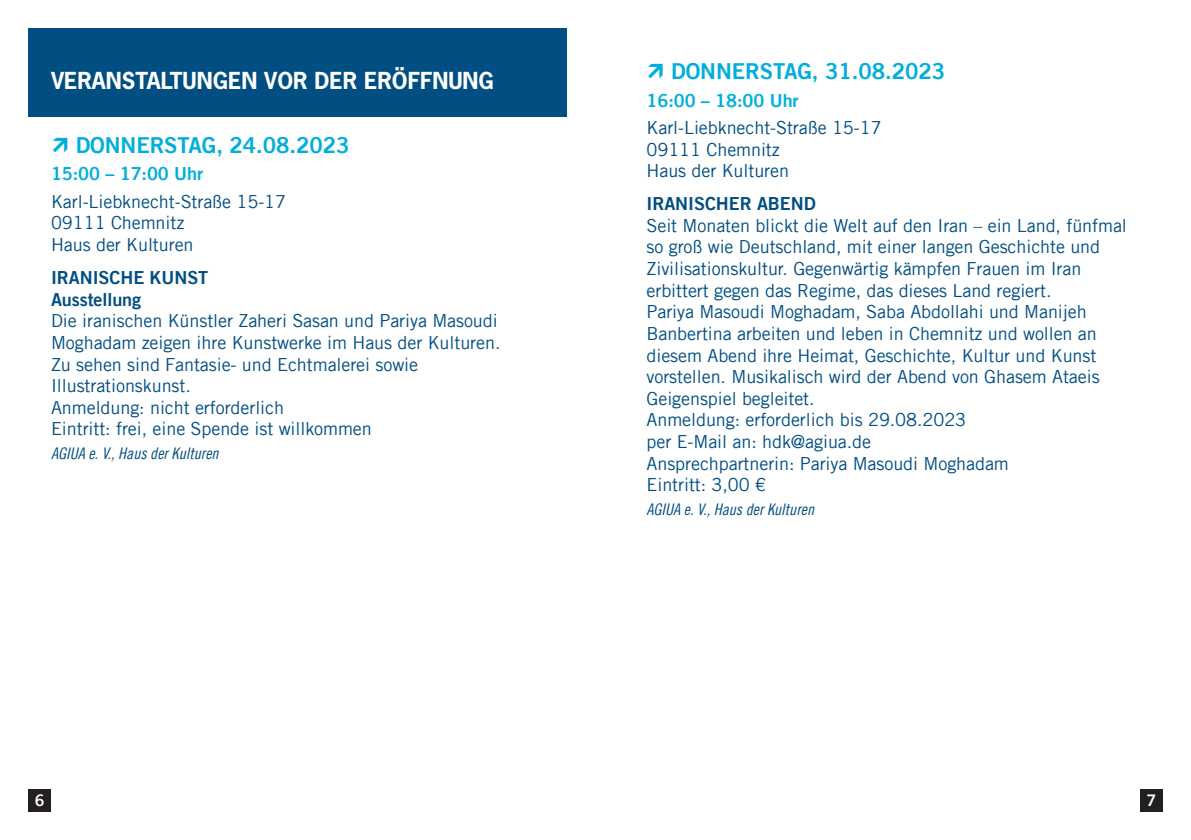
<style>
.page{position:relative;width:1191px;height:840px;background:#fff}
.page>*{position:absolute;margin:0;border:0;box-sizing:border-box;transform-origin:0 0}
.t1{font:22px "Trade Gothic LT Bold Two";letter-spacing:-.005em;color:#00aedc}
.t2{font:700 22px "News Gothic Std";color:#fff}
.t3{font:18px/21.6px "Trade Gothic LT";letter-spacing:-.005em;color:#004e82}
.t4{font:18px/21.6px "Trade Gothic LT Bold Two";letter-spacing:-.005em;color:#004e82}
.t5{font:18px "Trade Gothic LT Bold Two";letter-spacing:-.005em;color:#00aedc}
.t6{font:16px "Trade Gothic LT Cond Eighteen Obl";color:#004e82}
.t7{font:16px "Trade Gothic LT Bold Two";color:#fff}
</style>
<div class="page">
<div style="left:1140px;top:788px;width:22px;height:23px;background:#231f20"></div>
<div style="left:28px;top:788px;width:23px;height:23px;background:#231f20"></div>
<div style="left:28px;top:28px;width:539px;height:89px;background:#004e82"></div>
<p class="t2" style="left:51px;top:66px;width:444px">VERANSTALTUNGEN VOR DER ERÖFFNUNG</p>
<p class="t1" style="left:76px;top:132px;width:275px">DONNERSTAG, 24.08.2023</p>
<p class="t5" style="left:51px;top:163px;width:153px">15:00 – 17:00 Uhr</p>
<p class="t3" style="left:51px;top:190px;width:237px">Karl-Liebknecht-Straße 15-17<br>09111 Chemnitz<br>Haus der Kulturen</p>
<p class="t4" style="left:51px;top:266px;width:159px">IRANISCHE KUNST<br>Ausstellung</p>
<p class="t3" style="left:51px;top:309px;width:451px">Die iranischen Künstler Zaheri Sasan und Pariya Masoudi Moghadam zeigen ihre Kunstwerke im Haus der Kulturen.<br>Zu sehen sind Fantasie- und Echtmalerei sowie Illustrationskunst.<br>Anmeldung: nicht erforderlich<br>Eintritt: frei, eine Spende ist willkommen</p>
<p class="t6" style="left:51px;top:443px;width:169px">AGIUA e. V., Haus der Kulturen</p>
<p class="t1" style="left:671px;top:58px;width:275px">DONNERSTAG, 31.08.2023</p>
<p class="t5" style="left:646px;top:89px;width:153px">16:00 – 18:00 Uhr</p>
<p class="t3" style="left:646px;top:116px;width:237px">Karl-Liebknecht-Straße 15-17<br>09111 Chemnitz<br>Haus der Kulturen</p>
<p class="t4" style="left:646px;top:192px;width:171px">IRANISCHER ABEND</p>
<p class="t3" style="left:646px;top:214px;width:482px">Seit Monaten blickt die Welt auf den Iran – ein Land, fünfmal so groß wie Deutschland, mit einer langen Geschichte und Zivilisationskultur. Gegenwärtig kämpfen Frauen im Iran erbittert gegen das Regime, das dieses Land regiert.<br>Pariya Masoudi Moghadam, Saba Abdollahi und Manijeh Banbertina arbeiten und leben in Chemnitz und wollen an diesem Abend ihre Heimat, Geschichte, Kultur und Kunst vorstellen. Musikalisch wird der Abend von Ghasem Ataeis Geigenspiel begleitet.<br>Anmeldung: erforderlich bis 29.08.2023<br>per E-Mail an: hdk@agiua.de<br>Ansprechpartnerin: Pariya Masoudi Moghadam<br>Eintritt: 3,00 €</p>
<p class="t6" style="left:646px;top:499px;width:169px">AGIUA e. V., Haus der Kulturen</p>
<p class="t7" style="left:35px;top:789px;width:11px">6</p>
<p class="t7" style="left:1146px;top:789px;width:11px">7</p>
</div>
